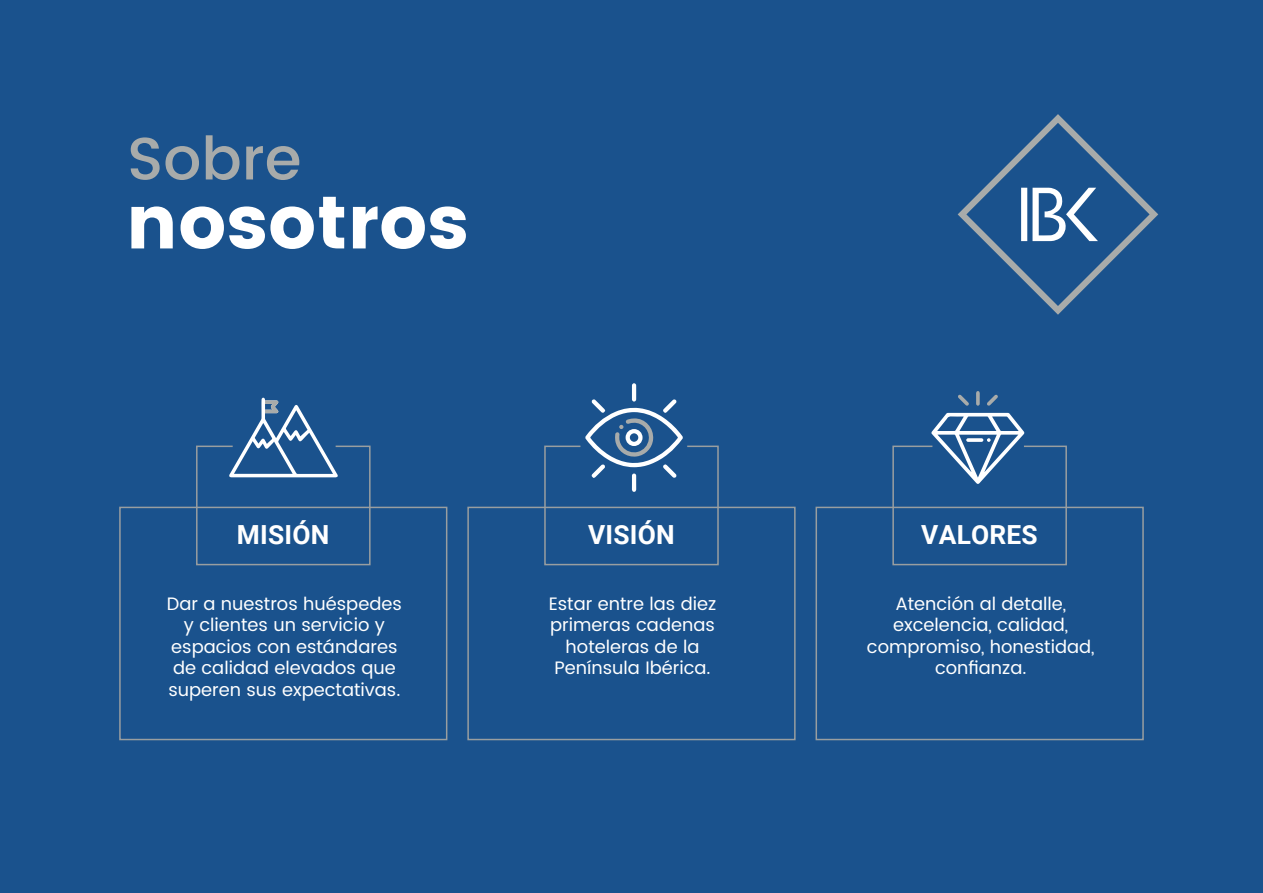
<style>
.page{position:relative;width:1263px;height:893px;background:#1a528d}
.page>*{position:absolute;margin:0;border:0;box-sizing:border-box;transform-origin:0 0}
.t1{font:74.4px "Poppins";color:#fff}
.t2{font:500 59.7px "Poppins";color:#a8abaa}
.t3{font:700 26.25px "Roboto";letter-spacing:.01em;color:#fff}
.t4{font:18px/21.6px "Poppins";color:#fff;text-align:center}
</style>
<div class="page">
<svg style="left:958px;top:114px;width:200px;height:201px"></svg>
<div style="left:1021px;top:188px;width:6px;height:53px;background:#fff"></div>
<div style="left:119px;top:507px;width:328px;height:233px;border:2px solid #999ea0"></div>
<div style="left:467px;top:507px;width:329px;height:233px;border:2px solid #999ea0"></div>
<div style="left:815px;top:507px;width:329px;height:233px;border:2px solid #999ea0"></div>
<svg style="left:195px;top:398px;width:176px;height:168px"></svg>
<svg style="left:543px;top:383px;width:176px;height:183px"></svg>
<svg style="left:976px;top:391px;width:4px;height:15px"></svg>
<svg style="left:958px;top:395px;width:11px;height:11px"></svg>
<svg style="left:987px;top:395px;width:11px;height:11px"></svg>
<svg style="left:892px;top:413px;width:176px;height:153px"></svg>
<h2 class="t2" style="left:127px;top:115px;width:176px">Sobre</h2>
<h1 class="t1" style="left:126px;top:179px;width:344px">nosotros</h1>
<h3 class="t3" style="left:237px;top:516px;width:94px">MISIÓN</h3>
<p class="t4" style="left:167px;top:593px;width:237px">Dar a nuestros huéspedes y clientes un servicio y espacios con estándares de calidad elevados que superen sus expectativas.</p>
<h3 class="t3" style="left:588px;top:516px;width:88px">VISIÓN</h3>
<p class="t4" style="left:549px;top:593px;width:169px">Estar entre las diez primeras cadenas hoteleras de la<br>Península Ibérica.</p>
<h3 class="t3" style="left:921px;top:516px;width:118px">VALORES</h3>
<p class="t4" style="left:867px;top:593px;width:229px">Atención al detalle, excelencia, calidad, compromiso, honestidad, confianza.</p>
</div>
